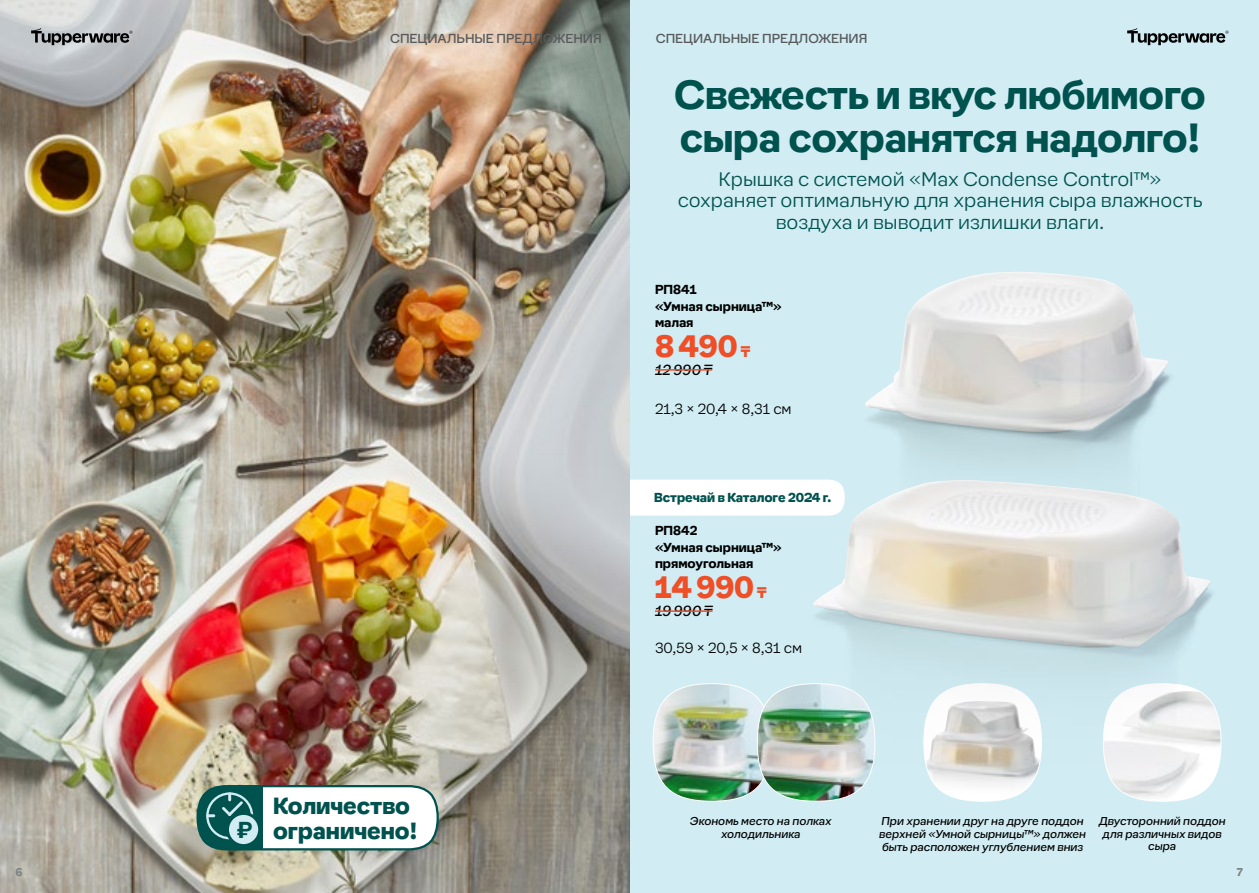
<style>
.page{position:relative;width:1259px;height:893px;background:#fff}
.page>*{position:absolute;margin:0;border:0;box-sizing:border-box;transform-origin:0 0}
.t1{font:700 37.5px/43.5px "Earl Sans";letter-spacing:-.01em;color:#00524f}
.t2{font:900 28.5px "Earl Sans";color:#f04e27}
.t3{font:900 21.6px/24.9px "Earl Sans";color:#00524f}
.t4{font:700 21.3px "Earl Sans";color:#00524f}
.t5{font:300 18px/21.6px "Earl Sans";color:#00524f;text-align:center}
.t6{font:300 13.5px "Earl Sans";color:#000}
.t7{font:italic 13.5px "Earl Sans";letter-spacing:.03em;color:#000}
.t8{font:700 12px/16.5px "Earl Sans";color:#000}
.t9{font:12px "Earl Sans";color:#58595b}
.t10{font:900 12px "Earl Sans";color:#00524f}
.t11{font:italic 10.5px/12.6px "Earl Sans";color:#000;text-align:center}
.t12{font:900 10.5px "Earl Sans";color:#808285}
.s1{font-size:14.25px}
</style>
<div class="page">
<div style="left:629px;top:0;width:630px;height:893px;background:#d1edf3"></div>
<img style="left:899px;top:362px;width:272px;height:107px">
<img style="left:865px;top:272px;width:303px;height:161px">
<div style="left:629px;top:480px;width:180px;height:36px;background:#fff"></div>
<img style="left:0;top:0;width:629px;height:893px">
<hr style="left:655px;top:369px;width:57px;height:2px;background:#f04e27">
<hr style="left:655px;top:610px;width:57px;height:2px;background:#f04e27">
<img style="left:653px;top:684px;width:117px;height:117px;border-radius:59px">
<img style="left:757px;top:684px;width:118px;height:117px;border-radius:59px">
<img style="left:1216px;top:710px;width:5px;height:30px">
<svg style="left:195px;top:784px;width:245px;height:68px"></svg>
<img style="left:809px;top:480px;width:407px;height:322px">
<img style="left:813px;top:480px;width:397px;height:168px">
<svg style="left:1127px;top:28px;width:102px;height:18px"></svg>
<svg style="left:24px;top:21px;width:113px;height:29px;background:#a5a8ab"></svg>
<p class="t9" style="left:390px;top:28px;width:213px">СПЕЦИАЛЬНЫЕ ПРЕДЛОЖЕНИЯ</p>
<p class="t9" style="left:655px;top:28px;width:213px">СПЕЦИАЛЬНЫЕ ПРЕДЛОЖЕНИЯ</p>
<h1 class="t1" style="left:674px;top:70px;width:533px">Свежесть и вкус любимого сыра сохранятся надолго!</h1>
<h3 class="t5" style="left:678px;top:167px;width:526px">Крышка с системой «Мax Condense Control™» сохраняет оптимальную для хранения сыра влажность воздуха и выводит излишки влаги.</h3>
<p class="t8" style="left:655px;top:280px;width:128px">РП841<br>«Умная сырница™» малая</p>
<h2 class="t2" style="left:655px;top:321px;width:97px">8 490 <span class="s1">₸</span></h2>
<p class="t7" style="left:655px;top:359px;width:59px">12 990 ₸</p>
<p class="t6" style="left:655px;top:398px;width:138px">21,3 × 20,4 × 8,31 см</p>
<p class="t10" style="left:654px;top:487px;width:179px">Встречай в Каталоге 2024 г.</p>
<p class="t8" style="left:655px;top:522px;width:128px">РП842<br>«Умная сырница™» прямоугольная</p>
<h2 class="t2" style="left:655px;top:562px;width:113px">14 990 <span class="s1">₸</span></h2>
<p class="t7" style="left:655px;top:600px;width:59px">19 990 ₸</p>
<h3 class="t4" style="left:237px;top:811px;width:17px">₽</h3>
<h3 class="t3" style="left:273px;top:791px;width:145px">Количество ограничено!</h3>
<p class="t6" style="left:655px;top:637px;width:149px">30,59 × 20,5 × 8,31 см</p>
<p class="t11" style="left:690px;top:814px;width:143px">Экономь место на полках холодильника</p>
<p class="t11" style="left:879px;top:814px;width:208px;text-align:left">При хранении друг на друге поддон верхней «Умной сырницы™» должен быть расположен углублением вниз</p>
<p class="t11" style="left:1098px;top:814px;width:128px">Двусторонний поддон для различных видов сыра</p>
<p class="t12" style="left:16px;top:863px;width:8px">6</p>
<p class="t12" style="left:1236px;top:863px;width:8px">7</p>
</div>
